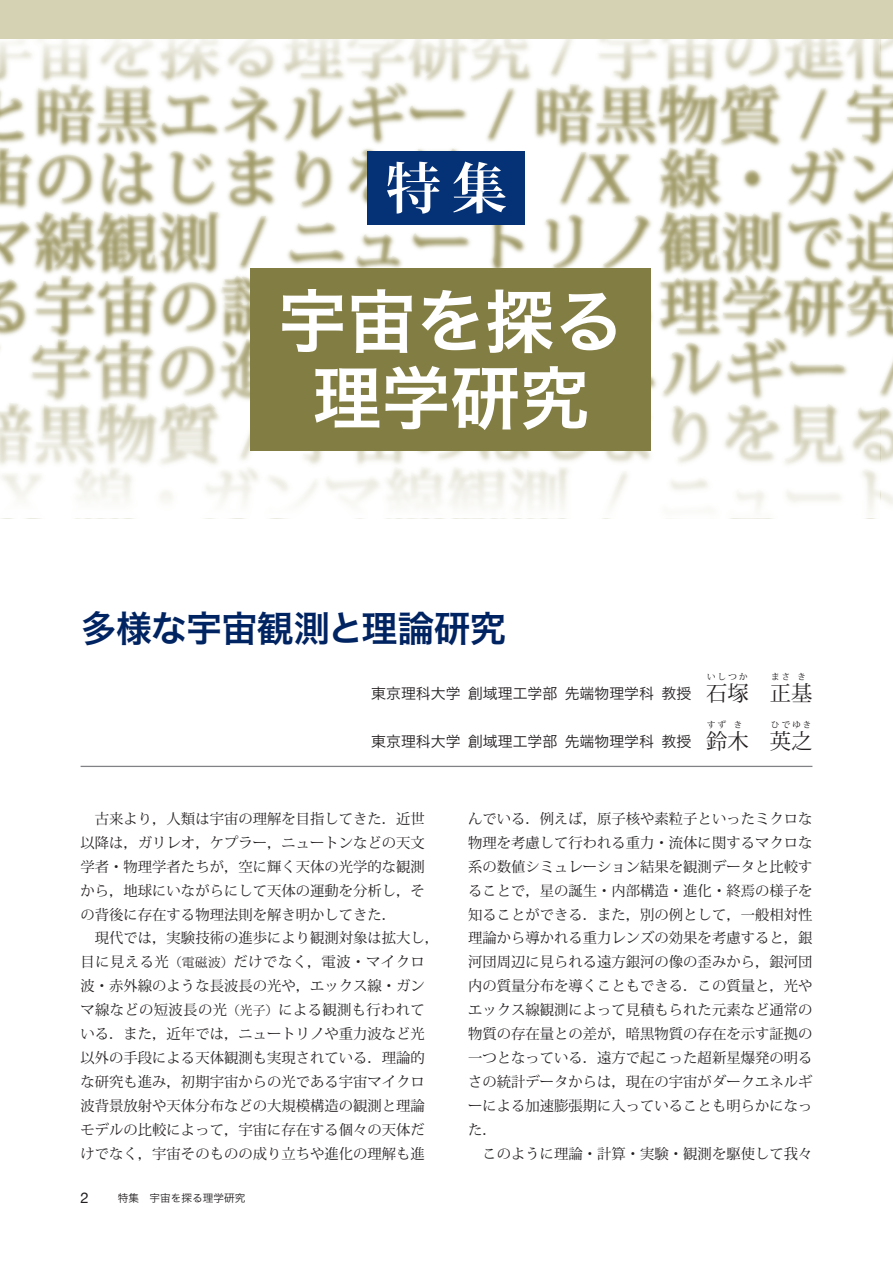
<style>
.page{position:relative;width:893px;height:1263px;background:#fff}
.page>*{position:absolute;margin:0;border:0;box-sizing:border-box;transform-origin:0 0}
.t1{font:69.15px/76.5px "Hira Kaku Pro W6";color:#fff;text-align:center}
.t2{font:700 55.35px "Koz Min Pr 6 N";color:#fff}
.t3{font:36.15px "Hira Kaku Pro W6";letter-spacing:-.015em;color:#002361}
.t4{font:21.3px "Koz Min Pr 6 N";color:#231f20}
.t5{font:14.85px "Hira Kaku Pro W3";color:#231f20}
.t6{font:14.85px "Helvetica Neue";color:#231f20}
.t7{font:14.4px/23.9px "Koz Min Pr 6 N";color:#231f20}
.t8{font:10.65px "Hira Kaku Pro W3";color:#231f20}
.t9{font:9px "Koz Min Pr 6 N";letter-spacing:.175em;color:#231f20}
.s1{font-family:"Koz Min Pr 6 N";font-size:21.3px}
.s2{font-size:12.75px}
</style>
<div class="page">
<div style="left:0;top:0;width:893px;height:38px;background:#d5d2b4"></div>
<hr style="left:81px;top:766px;width:731px;height:1px;background:#808285">
<svg style="left:0;top:38px;width:893px;height:481px"></svg>
<h2 class="t2" style="left:386px;top:157px;width:123px">特集</h2>
<h1 class="t1" style="left:278px;top:280px;width:347px">宇宙を探る理学研究</h1>
<h3 class="t3" style="left:81px;top:595px;width:427px">多様な宇宙観測と理論研究</h3>
<p class="t9" style="left:771px;top:672px;width:21px">まさ</p>
<p class="t9" style="left:797px;top:672px;width:11px">き</p>
<p class="t9" style="left:707px;top:672px;width:42px">いしつか</p>
<h3 class="t4" style="left:727px;top:681px;width:23px">塚</h3>
<h3 class="t4" style="left:770px;top:681px;width:44px">正基</h3>
<p class="t5" style="left:371px;top:680px;width:358px">東京理科大学 創域理工学部 先端物理学科 教授　<span class="s1">石</span></p>
<p class="t9" style="left:707px;top:720px;width:21px">すず</p>
<p class="t9" style="left:733px;top:720px;width:11px">き</p>
<p class="t9" style="left:771px;top:720px;width:42px">ひでゆき</p>
<p class="t5" style="left:371px;top:728px;width:358px">東京理科大学 創域理工学部 先端物理学科 教授　<span class="s1">鈴</span></p>
<h3 class="t4" style="left:727px;top:729px;width:23px">木</h3>
<h3 class="t4" style="left:770px;top:729px;width:44px">英之</h3>
<p class="t7" style="left:81px;top:807px;width:360px">　古来より，人類は宇宙の理解を目指してきた．近世以降は，ガリレオ，ケプラー，ニュートンなどの天文学者・物理学者たちが，空に輝く天体の光学的な観測から，地球にいながらにして天体の運動を分析し，その背後に存在する物理法則を解き明かしてきた．<br>　現代では，実験技術の進歩により観測対象は拡大し，目に見える光<span class="s2">（電磁波）</span>だけでなく，電波・マイクロ波・赤外線のような長波長の光や，エックス線・ガンマ線などの短波長の光<span class="s2">（光子）</span>による観測も行われている．また，近年では，ニュートリノや重力波など光以外の手段による天体観測も実現されている．理論的な研究も進み，初期宇宙からの光である宇宙マイクロ波背景放射や天体分布などの大規模構造の観測と理論モデルの比較によって，宇宙に存在する個々の天体だけでなく，宇宙そのものの成り立ちや進化の理解も進</p>
<p class="t6" style="left:81px;top:1187px;width:10px">2</p>
<p class="t8" style="left:118px;top:1189px;width:129px">特集　宇宙を探る理学研究</p>
<p class="t7" style="left:468px;top:807px;width:346px">んでいる．例えば，原子核や素粒子といったミクロな物理を考慮して行われる重力・流体に関するマクロな系の数値シミュレーション結果を観測データと比較することで，星の誕生・内部構造・進化・終焉の様子を知ることができる．また，別の例として，一般相対性理論から導かれる重力レンズの効果を考慮すると，銀河団周辺に見られる遠方銀河の像の歪みから，銀河団内の質量分布を導くこともできる．この質量と，光やエックス線観測によって見積もられた元素など通常の物質の存在量との差が，暗黒物質の存在を示す証拠の一つとなっている．遠方で起こった超新星爆発の明るさの統計データからは，現在の宇宙がダークエネルギーによる加速膨張期に入っていることも明らかになった．<br>　このように理論・計算・実験・観測を駆使して我々</p>
</div>
